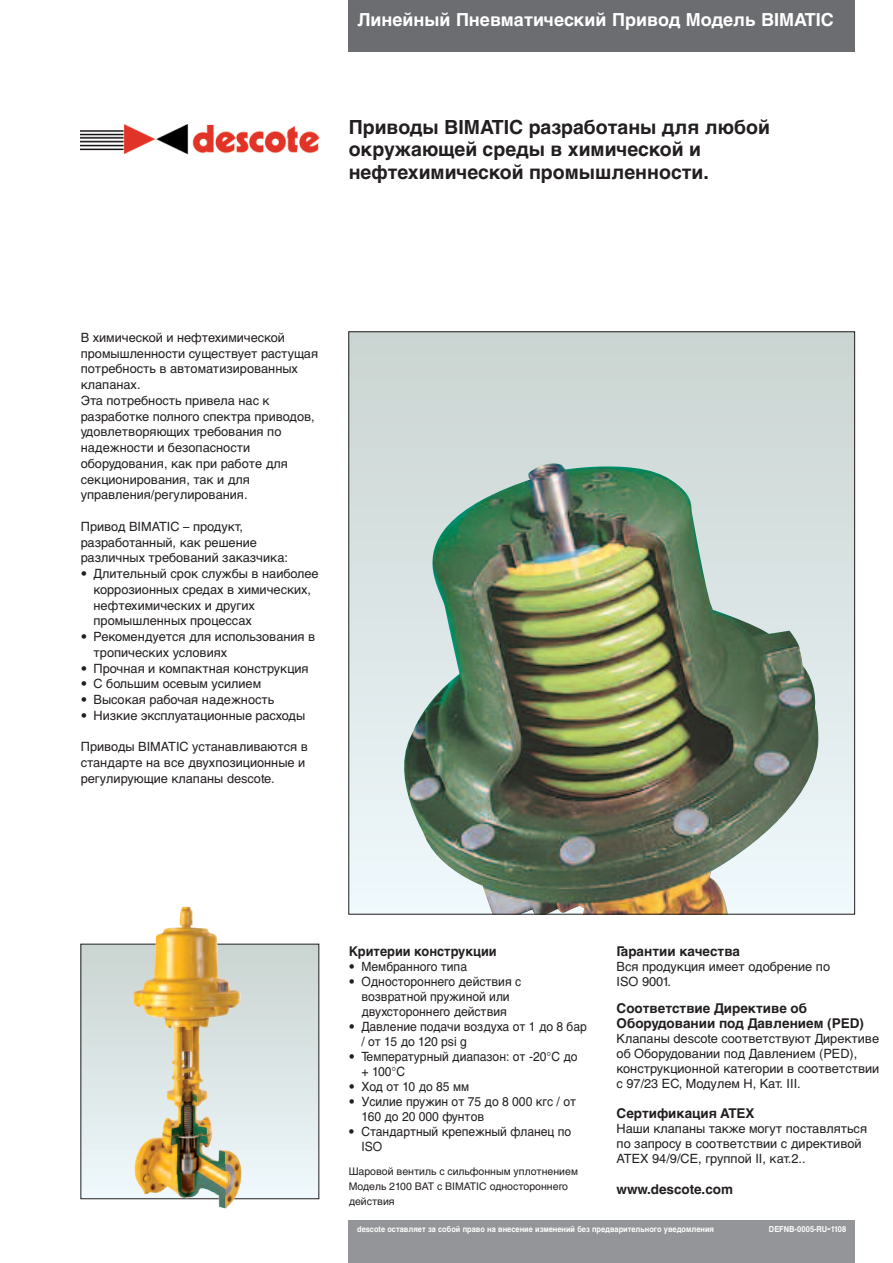
<style>
.page{position:relative;width:893px;height:1263px;background:#fff}
.page>*{position:absolute;margin:0;border:0;box-sizing:border-box;transform-origin:0 0}
.t1{font:700 19.5px/22.5px "Helvetica Cyr";color:#231f20}
.t2{font:700 18px "Helvetica Cyr";color:#fff}
.t3{font:700 13.5px/15px "Helvetica Cyr";color:#231f20}
.t4{font:700 13.5px "Helvetica Cyr";color:#231f20;scale:.95 1}
.t5{font:12.75px/15.8px "Helvetica Cyr Upright";color:#231f20}
.t6{font:12.75px/15px "Helvetica Cyr Upright";color:#231f20;scale:.95 1}
.t7{font:10.5px/15px "Helvetica Cyr Upright";color:#231f20}
.t8{font:700 8.25px "Helvetica Cyr";color:#fff;scale:.9 1}
.s1{font-size:10.5px}
</style>
<div class="page">
<div style="left:349px;top:0;width:506px;height:52px;background:#6c6d70"></div>
<div style="left:349px;top:1220px;width:506px;height:43px;background:#939598"></div>
<div style="left:349px;top:332px;width:506px;height:582px;background:linear-gradient(to bottom,#cad4d1,#eff8fb)"></div>
<img style="left:404px;top:463px;width:414px;height:449px">
<div style="left:81px;top:944px;width:238px;height:255px;background:linear-gradient(to bottom,#cad4d0,#eff8fc)"></div>
<img style="left:81px;top:124px;width:239px;height:31px">
<img style="left:133px;top:906px;width:113px;height:302px">
<h2 class="t2" style="left:357px;top:13px;width:478px">Линейный Пневматический Привод Модель BIMATIC</h2>
<h1 class="t1" style="left:349px;top:117px;width:423px">Приводы BIMATIC разработаны для любой окружающей среды в химической и нефтехимической промышленности.</h1>
<p class="t5" style="left:81px;top:331px;width:239px">В химической и нефтехимической промышленности существует растущая потребность в автоматизированных клапанах.<br>Эта потребность привела нас к разработке полного спектра приводов, удовлетворяющих требования по надежности и безопасности оборудования, как при работе для секционирования, так и для управления/регулирования.</p>
<p class="t5" style="left:81px;top:520px;width:209px">Привод BIMATIC – продукт, разработанный, как решение различных требований заказчика:</p>
<p class="t5" style="left:94px;top:567px;width:227px;text-indent:-13px">• Длительный срок службы в наиболее коррозионных средах в химических, нефтехимических и других промышленных процессах</p>
<p class="t5" style="left:94px;top:630px;width:223px;text-indent:-13px">• Рекомендуется для использования в тропических условиях</p>
<p class="t5" style="left:81px;top:661px;width:229px">• Прочная и компактная конструкция</p>
<p class="t5" style="left:81px;top:677px;width:182px">• С большим осевым усилием</p>
<p class="t5" style="left:81px;top:693px;width:195px">• Высокая рабочая надежность</p>
<p class="t5" style="left:81px;top:709px;width:226px">• Низкие эксплуатационные расходы</p>
<p class="t5" style="left:81px;top:740px;width:229px">Приводы BIMATIC устанавливаются в стандарте на все двухпозиционные и регулирующие клапаны descote.</p>
<p class="t4" style="left:349px;top:946px;width:157px">Критерии конструкции</p>
<p class="t6" style="left:349px;top:960px;width:126px">• Мембранного типа</p>
<p class="t6" style="left:349px;top:975px;width:183px;text-align:center">• Одностороннего действия с возвратной пружиной или двухстороннего действия</p>
<p class="t6" style="left:361px;top:1020px;width:239px;text-indent:-13px">• Давление подачи воздуха от 1 до 8 бар / от 15 до 120 psi g</p>
<p class="t6" style="left:361px;top:1050px;width:229px;text-indent:-13px">• Температурный диапазон: от -20°C до + 100°C</p>
<p class="t6" style="left:349px;top:1080px;width:128px">• Ход от 10 до 85 мм</p>
<p class="t6" style="left:361px;top:1095px;width:228px;text-indent:-13px">• Усилие пружин от 75 до 8 000 кгс / от<br>160 до 20 000 фунтов</p>
<p class="t6" style="left:361px;top:1125px;width:222px;text-indent:-13px">• Стандартный крепежный фланец по<br>ISO</p>
<p class="t7" style="left:349px;top:1164px;width:231px">Шаровой вентиль с сильфонным уплотнением<br>Модель 2100 BAT с BIMATIC одностороннего действия</p>
<p class="t3" style="left:617px;top:945px;width:125px">Гарантии качества</p>
<p class="t5" style="left:617px;top:960px;width:215px;line-height:15px">Вся продукция имеет одобрение по<br>ISO 9001.</p>
<p class="t3" style="left:617px;top:1002px;width:249px">Соответствие Директиве об<br>Оборудовании под Давлением (PED)</p>
<p class="t5" style="left:617px;top:1032px;width:264px;line-height:15px">Клапаны descote соответствуют Директиве об Оборудовании под Давлением (PED), конструкционной категории в соответствии с 97/23 EC, Модулем H, Кат. III.</p>
<p class="t3" style="left:617px;top:1107px;width:139px">Сертификация ATEX</p>
<p class="t5" style="left:617px;top:1122px;width:252px;line-height:15px">Наши клапаны также могут поставляться по запросу в соответствии с директивой<br>ATEX 94/9/CE, группой II, кат.2..</p>
<p class="t3" style="left:617px;top:1183px;width:118px">www.descote.com</p>
<p class="t8" style="left:357px;top:1226px;width:398px">descote оставляет за собой право на внесение изменений без предварительного уведомления</p>
<p class="t8" style="left:769px;top:1226px;width:87px">DEFNB-0005-RU<span class="s1">-</span>1108</p>
</div>
